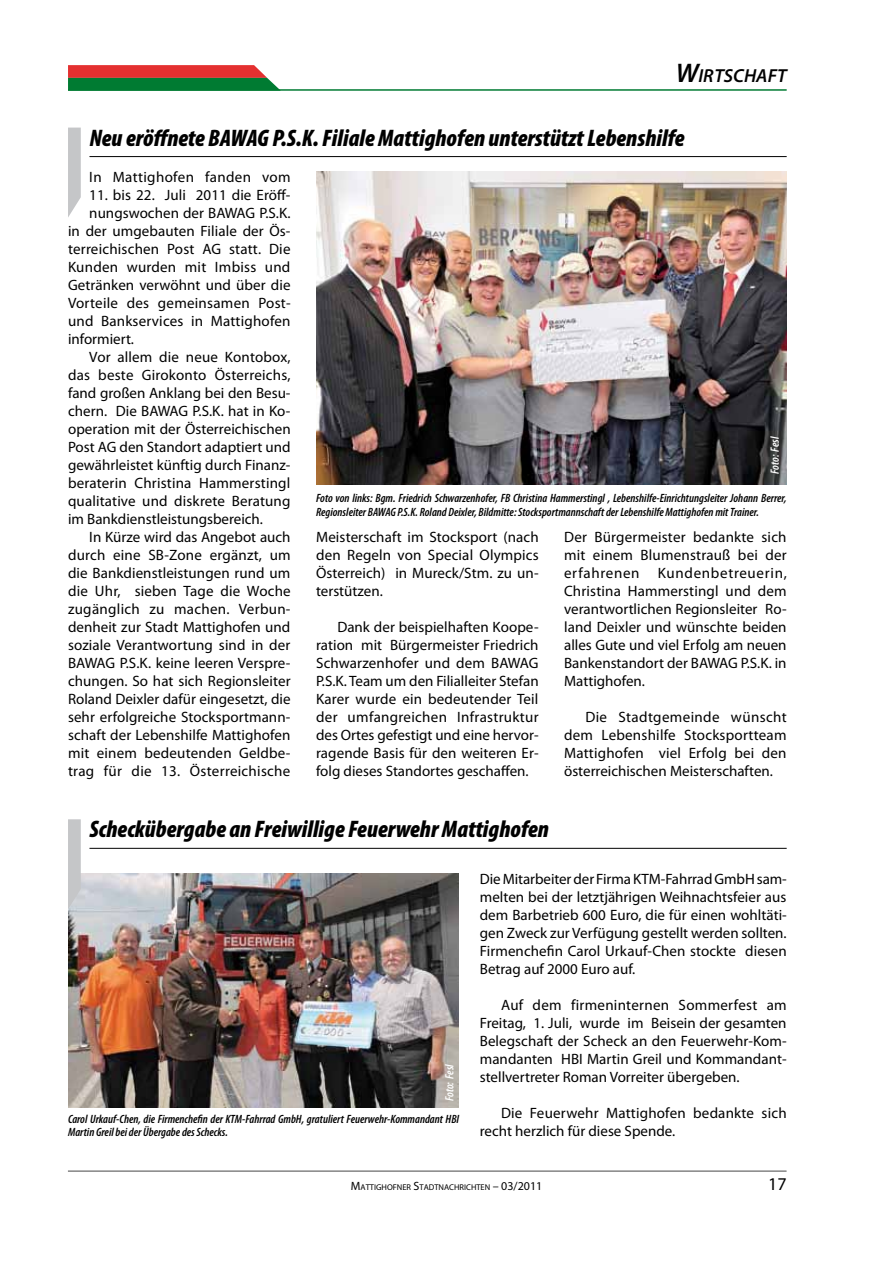
<style>
.page{position:relative;width:893px;height:1263px;background:#fff}
.page>*{position:absolute;margin:0;border:0;box-sizing:border-box;transform-origin:0 0}
.t1{font:italic 900 condensed 24px "Myriad Pro";color:#000}
.t2{font:italic 600 18.9px "Myriad Pro";color:#000}
.t3{font:18px "Myriad Pro";color:#000}
.t4{font:15px/18px "Myriad Pro";letter-spacing:.005em;color:#000;text-align:justify}
.t5{font:15px "Myriad Pro";letter-spacing:.025em;color:#000}
.t6{font:italic 600 condensed 12px/13.5px "Myriad Pro";color:#000}
.t7{font:italic 600 condensed 12px "Myriad Pro";color:#fff}
.t8{font:8.4px "Myriad Pro";color:#000}
.s1{font-size:27px}
.s2{font-size:12px}
</style>
<div class="page">
<hr style="left:68px;top:89px;width:719px;height:2px;background:#007b32">
<svg style="left:68px;top:65px;width:213px;height:26px;background:#776340"></svg>
<hr style="left:68px;top:1171px;width:719px;height:1px;background:#464646">
<img style="left:68px;top:873px;width:390px;height:235px">
<hr style="left:89px;top:156px;width:698px;height:1px;background:#000">
<svg style="left:68px;top:128px;width:13px;height:89px"></svg>
<img style="left:316px;top:171px;width:471px;height:313px">
<hr style="left:89px;top:848px;width:698px;height:1px;background:#000">
<svg style="left:68px;top:819px;width:13px;height:90px"></svg>
<p class="t2" style="left:676px;top:64px;width:112px"><span class="s1">W</span>IRTSCHAFT</p>
<h1 class="t1" style="left:89px;top:122px;width:597px">Neu eröffnete BAWAG P.S.K. Filiale Mattighofen unterstützt Lebenshilfe</h1>
<p class="t5" style="left:89px;top:167px;width:203px">In Mattighofen fanden vom</p>
<p class="t4" style="left:89px;top:185px;width:203px">11. bis 22. Juli 2011 die Eröff-</p>
<p class="t4" style="left:89px;top:203px;width:203px">nungswochen der BAWAG P.S.K.</p>
<p class="t4" style="left:68px;top:221px;width:224px">in der umgebauten Filiale der Ös-</p>
<p class="t4" style="left:68px;top:239px;width:224px">terreichischen Post AG statt. Die</p>
<p class="t4" style="left:68px;top:257px;width:224px">Kunden wurden mit Imbiss und</p>
<p class="t4" style="left:68px;top:275px;width:224px">Getränken verwöhnt und über die</p>
<p class="t4" style="left:68px;top:293px;width:224px">Vorteile des gemeinsamen Post-</p>
<p class="t4" style="left:68px;top:311px;width:224px">und Bankservices in Mattighofen</p>
<p class="t4" style="left:68px;top:329px;width:68px">informiert.</p>
<p class="t4" style="left:89px;top:347px;width:203px">Vor allem die neue Kontobox,</p>
<p class="t4" style="left:68px;top:365px;width:224px">das beste Girokonto Österreichs,</p>
<p class="t4" style="left:68px;top:383px;width:224px">fand großen Anklang bei den Besu-</p>
<p class="t4" style="left:68px;top:401px;width:224px">chern. Die BAWAG P.S.K. hat in Ko-</p>
<p class="t4" style="left:68px;top:419px;width:224px">operation mit der Österreichischen</p>
<p class="t4" style="left:68px;top:437px;width:224px">Post AG den Standort adaptiert und</p>
<p class="t4" style="left:68px;top:455px;width:224px">gewährleistet künftig durch Finanz-</p>
<p class="t4" style="left:68px;top:473px;width:224px">beraterin Christina Hammerstingl</p>
<p class="t4" style="left:68px;top:491px;width:224px">qualitative und diskrete Beratung</p>
<p class="t4" style="left:68px;top:509px;width:197px">im Bankdienstleistungsbereich.</p>
<p class="t4" style="left:89px;top:527px;width:203px">In Kürze wird das Angebot auch</p>
<p class="t4" style="left:68px;top:545px;width:224px">durch eine SB-Zone ergänzt, um</p>
<p class="t4" style="left:68px;top:563px;width:224px">die Bankdienstleistungen rund um</p>
<p class="t4" style="left:68px;top:581px;width:224px">die Uhr, sieben Tage die Woche</p>
<p class="t4" style="left:68px;top:599px;width:224px">zugänglich zu machen. Verbun-</p>
<p class="t4" style="left:68px;top:617px;width:224px">denheit zur Stadt Mattighofen und</p>
<p class="t4" style="left:68px;top:635px;width:224px">soziale Verantwortung sind in der</p>
<p class="t4" style="left:68px;top:653px;width:224px">BAWAG P.S.K. keine leeren Verspre-</p>
<p class="t4" style="left:68px;top:671px;width:224px">chungen. So hat sich Regionsleiter</p>
<p class="t4" style="left:68px;top:689px;width:224px">Roland Deixler dafür eingesetzt, die</p>
<p class="t4" style="left:68px;top:707px;width:224px">sehr erfolgreiche Stocksportmann-</p>
<p class="t4" style="left:68px;top:725px;width:224px">schaft der Lebenshilfe Mattighofen</p>
<p class="t4" style="left:68px;top:743px;width:224px">mit einem bedeutenden Geldbe-</p>
<p class="t4" style="left:68px;top:761px;width:224px">trag für die 13. Österreichische</p>
<p class="t7" style="left:767px;top:474px;width:39px;rotate:-90deg">Foto: Fesl</p>
<p class="t6" style="left:316px;top:491px;width:472px">Foto von links: Bgm. Friedrich Schwarzenhofer, FB Christina Hammerstingl , Lebenshilfe-Einrichtungsleiter Johann Berrer,<br>Regionsleiter BAWAG P.S.K. Roland Deixler, Bildmitte: Stocksportmannschaft der Lebenshilfe Mattighofen mit Trainer.</p>
<p class="t4" style="left:316px;top:527px;width:224px">Meisterschaft im Stocksport (nach den Regeln von Special Olympics Österreich) in Mureck/Stm. zu un&shy;terstützen.</p>
<p class="t4" style="left:316px;top:617px;width:224px;text-indent:21px">Dank der beispielhaften Koope&shy;ration mit Bürgermeister Friedrich Schwarzenhofer und dem BAWAG P.S.K. Team um den Filialleiter Stefan Karer wurde ein bedeutender Teil der umfangreichen Infrastruktur des Ortes gefestigt und eine hervor&shy;ragende Basis für den weiteren Er&shy;folg dieses Standortes geschaffen.</p>
<p class="t4" style="left:564px;top:527px;width:224px">Der Bürgermeister bedankte sich mit einem Blumenstrauß bei der erfahrenen Kundenbetreuerin, Christina Hammerstingl und dem verantwortlichen Regionsleiter Ro&shy;land Deixler und wünschte beiden alles Gute und viel Erfolg am neuen Bankenstandort der BAWAG P.S.K. in Mattighofen.</p>
<p class="t4" style="left:564px;top:707px;width:224px;text-indent:21px">Die Stadtgemeinde wünscht dem Lebenshilfe Stocksportteam Mattighofen viel Erfolg bei den österreichischen Meisterschaften.</p>
<h1 class="t1" style="left:89px;top:814px;width:461px">Scheckübergabe an Freiwillige Feuerwehr Mattighofen</h1>
<p class="t4" style="left:480px;top:869px;width:309px">Die Mitarbeiter der Firma KTM-Fahrrad GmbH sam&shy;melten bei der letztjährigen Weihnachtsfeier aus dem Barbetrieb 600 Euro, die für einen wohltäti&shy;gen Zweck zur Verfügung gestellt werden sollten.<br>Firmenchefin Carol Urkauf-Chen stockte diesen Betrag auf 2000 Euro auf.</p>
<p class="t4" style="left:480px;top:995px;width:308px;text-indent:21px">Auf dem firmeninternen Sommerfest am Freitag, 1. Juli, wurde im Beisein der gesamten Belegschaft der Scheck an den Feuerwehr-Kom&shy;mandanten HBI Martin Greil und Kommandant&shy;stellvertreter Roman Vorreiter übergeben.</p>
<p class="t4" style="left:480px;top:1103px;width:308px;text-indent:21px">Die Feuerwehr Mattighofen bedankte sich recht herzlich für diese Spende.</p>
<p class="t7" style="left:442px;top:1101px;width:39px;rotate:-90deg">Foto: Fesl</p>
<p class="t6" style="left:68px;top:1111px;width:393px">Carol Urkauf-Chen, die Firmenchefin der KTM-Fahrrad GmbH, gratuliert Feuerwehr-Kommandant HBI<br>Martin Greil bei der Übergabe des Schecks.</p>
<p class="t8" style="left:351px;top:1182px;width:193px"><span class="s2">M</span>ATTIGHOFNER <span class="s2">S</span>TADTNACHRICHTEN <span class="s2">– 03/2011</span></p>
<p class="t3" style="left:768px;top:1172px;width:20px">17</p>
</div>
